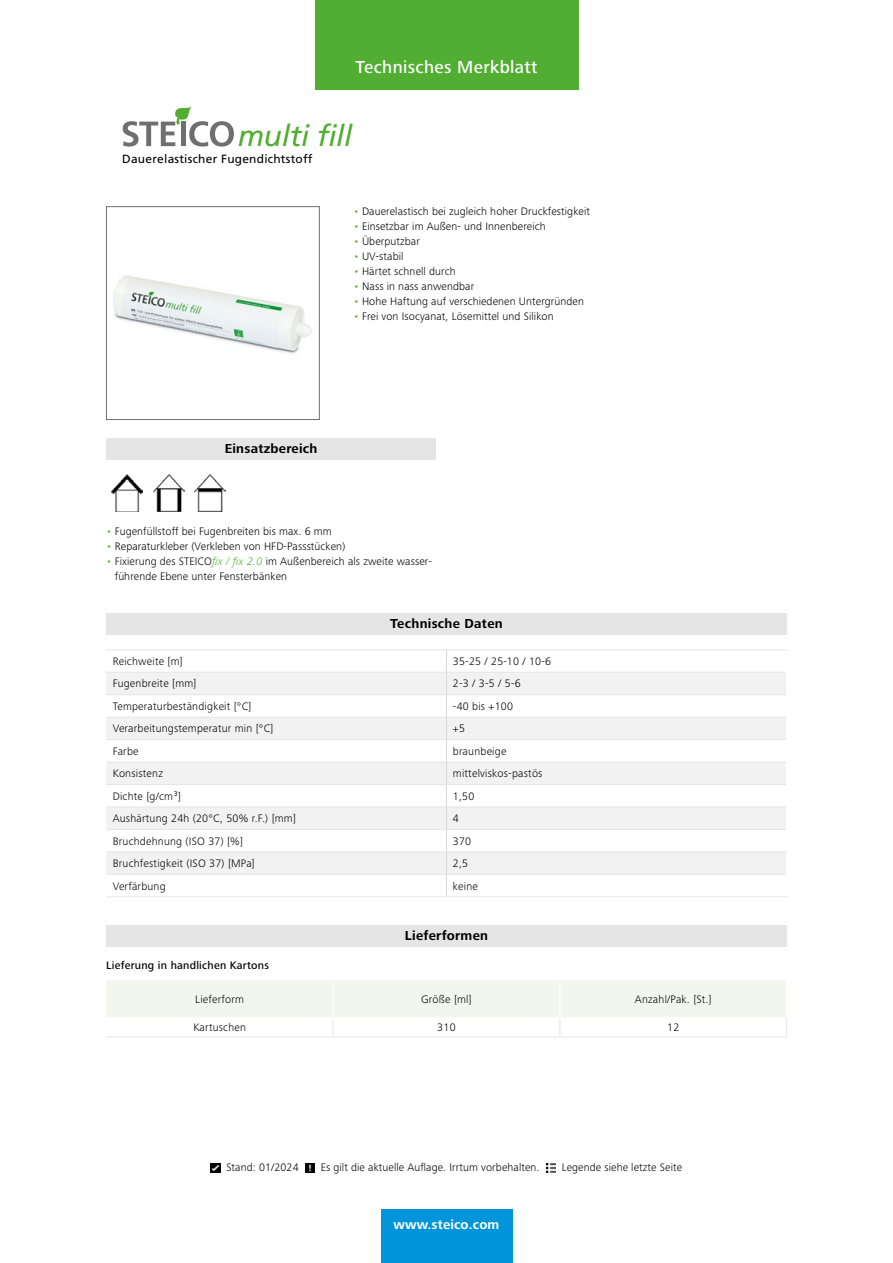
<style>
.page{position:relative;width:893px;height:1263px;background:#fff}
.page>*{position:absolute;margin:0;border:0;box-sizing:border-box;transform-origin:0 0}
.t1{font:italic 29.7px "Frutiger";letter-spacing:-.01em;color:#52ae32}
.t2{font:500 18px "Frutiger Next LTW1 G";letter-spacing:.02em;color:#fff}
.t3{font:700 13.5px "Frutiger Next LTW1 G";letter-spacing:.02em;color:#000}
.t4{font:700 13.5px "Frutiger Next LTW1 G";letter-spacing:.01em;color:#fff}
.t5{font:12px "Frutiger";letter-spacing:.02em;color:#000}
.t6{font:300 11.25px/15px "Frutiger Next LTW1 G";letter-spacing:.01em;color:#000}
.t7{font:500 11.25px "Frutiger Next LTW1 G";letter-spacing:.02em;color:#000}
.s1{color:#52ae32}
.s2{font-style:italic;color:#52ae32}
</style>
<div class="page">
<svg style="left:123px;top:106px;width:111px;height:41px"></svg>
<img style="left:113px;top:275px;width:199px;height:79px">
<div style="left:106px;top:206px;width:213px;height:214px;border:1px solid #706f6f"></div>
<div style="left:106px;top:438px;width:330px;height:21px;background:#e5e5e5"></div>
<img style="left:112px;top:474px;width:31px;height:38px">
<img style="left:153px;top:474px;width:31px;height:38px">
<img style="left:194px;top:474px;width:31px;height:38px">
<div style="left:106px;top:613px;width:681px;height:22px;background:#e5e5e5"></div>
<svg style="left:106px;top:673px;width:680px;height:201px;fill:#f2f2f2"></svg>
<hr style="left:106px;top:672px;width:340px;height:1px;background:#e5e5e5">
<hr style="left:446px;top:672px;width:340px;height:1px;background:#e5e5e5">
<hr style="left:106px;top:694px;width:340px;height:1px;background:#e5e5e5">
<hr style="left:446px;top:694px;width:340px;height:1px;background:#e5e5e5">
<hr style="left:106px;top:717px;width:340px;height:1px;background:#e5e5e5">
<hr style="left:446px;top:717px;width:340px;height:1px;background:#e5e5e5">
<hr style="left:106px;top:739px;width:340px;height:1px;background:#e5e5e5">
<hr style="left:446px;top:739px;width:340px;height:1px;background:#e5e5e5">
<hr style="left:106px;top:762px;width:340px;height:1px;background:#e5e5e5">
<hr style="left:446px;top:762px;width:340px;height:1px;background:#e5e5e5">
<hr style="left:106px;top:784px;width:340px;height:1px;background:#e5e5e5">
<hr style="left:446px;top:784px;width:340px;height:1px;background:#e5e5e5">
<hr style="left:106px;top:807px;width:340px;height:1px;background:#e5e5e5">
<hr style="left:446px;top:807px;width:340px;height:1px;background:#e5e5e5">
<hr style="left:106px;top:829px;width:340px;height:1px;background:#e5e5e5">
<hr style="left:446px;top:829px;width:340px;height:1px;background:#e5e5e5">
<hr style="left:106px;top:852px;width:340px;height:1px;background:#e5e5e5">
<hr style="left:446px;top:852px;width:340px;height:1px;background:#e5e5e5">
<hr style="left:106px;top:874px;width:340px;height:1px;background:#e5e5e5">
<hr style="left:446px;top:874px;width:340px;height:1px;background:#e5e5e5">
<svg style="left:446px;top:650px;width:1px;height:246px"></svg>
<hr style="left:106px;top:649px;width:340px;height:1px;background:#e5e5e5">
<hr style="left:446px;top:649px;width:341px;height:1px;background:#e5e5e5">
<hr style="left:106px;top:896px;width:340px;height:1px;background:#e5e5e5">
<hr style="left:446px;top:896px;width:341px;height:1px;background:#e5e5e5">
<div style="left:106px;top:925px;width:681px;height:21px;background:#e5e5e5"></div>
<svg style="left:106px;top:980px;width:681px;height:57px"></svg>
<hr style="left:106px;top:1037px;width:227px;height:1px;background:#e5e5e5">
<hr style="left:333px;top:1037px;width:227px;height:1px;background:#e5e5e5">
<hr style="left:560px;top:1037px;width:227px;height:1px;background:#e5e5e5">
<div style="left:315px;top:0;width:263px;height:89px;background:#52ae32"></div>
<div style="left:381px;top:1210px;width:131px;height:53px;background:#0095db"></div>
<svg style="left:211px;top:1163px;width:9px;height:9px"></svg>
<svg style="left:305px;top:1163px;width:9px;height:9px"></svg>
<svg style="left:546px;top:1163px;width:9px;height:9px"></svg>
<h2 class="t2" style="left:355px;top:56px;width:184px">Technisches Merkblatt</h2>
<h1 class="t1" style="left:238px;top:119px;width:116px">multi fill</h1>
<p class="t5" style="left:122px;top:151px;width:192px">Dauerelastischer Fugendichtstoff</p>
<p class="t6" style="left:353px;top:203px;width:238px"><span class="s1">•</span> Dauerelastisch bei zugleich hoher Druckfestigkeit</p>
<p class="t6" style="left:353px;top:218px;width:194px"><span class="s1">•</span> Einsetzbar im Außen- und Innenbereich</p>
<p class="t6" style="left:353px;top:233px;width:68px"><span class="s1">•</span> Überputzbar</p>
<p class="t6" style="left:353px;top:248px;width:51px"><span class="s1">•</span> UV-stabil</p>
<p class="t6" style="left:353px;top:263px;width:104px"><span class="s1">•</span> Härtet schnell durch</p>
<p class="t6" style="left:353px;top:278px;width:122px"><span class="s1">•</span> Nass in nass anwendbar</p>
<p class="t6" style="left:353px;top:293px;width:232px"><span class="s1">•</span> Hohe Haftung auf verschiedenen Untergründen</p>
<p class="t6" style="left:353px;top:308px;width:202px"><span class="s1">•</span> Frei von Isocyanat, Lösemittel und Silikon</p>
<p class="t3" style="left:225px;top:441px;width:94px">Einsatzbereich</p>
<p class="t6" style="left:106px;top:524px;width:227px"><span class="s1">•</span> Fugenfüllstoff bei Fugenbreiten bis max. 6 mm</p>
<p class="t6" style="left:106px;top:539px;width:240px"><span class="s1">•</span> Reparaturkleber (Verkleben von HFD-Passstücken)</p>
<p class="t6" style="left:115px;top:554px;width:319px;text-indent:-9px"><span class="s1">•</span> Fixierung des STEICO<span class="s2">fix / fix 2.0</span> im Außenbereich als zweite wasser&shy;führende Ebene unter Fensterbänken</p>
<p class="t3" style="left:390px;top:616px;width:114px">Technische Daten</p>
<p class="t6" style="left:113px;top:654px;width:72px">Reichweite [m]</p>
<p class="t6" style="left:453px;top:654px;width:100px">35-25 / 25-10 / 10-6</p>
<p class="t6" style="left:113px;top:676px;width:85px">Fugenbreite [mm]</p>
<p class="t6" style="left:453px;top:676px;width:69px">2-3 / 3-5 / 5-6</p>
<p class="t6" style="left:113px;top:699px;width:140px">Temperaturbeständigkeit [°C]</p>
<p class="t6" style="left:453px;top:699px;width:62px">-40 bis +100</p>
<p class="t6" style="left:113px;top:721px;width:162px">Verarbeitungstemperatur min [°C]</p>
<p class="t6" style="left:453px;top:721px;width:14px">+5</p>
<p class="t6" style="left:113px;top:744px;width:27px">Farbe</p>
<p class="t6" style="left:453px;top:744px;width:55px">braunbeige</p>
<p class="t6" style="left:113px;top:766px;width:52px">Konsistenz</p>
<p class="t6" style="left:453px;top:766px;width:91px">mittelviskos-pastös</p>
<p class="t6" style="left:113px;top:788px;width:70px">Dichte [g/cm³]</p>
<p class="t6" style="left:453px;top:788px;width:23px">1,50</p>
<p class="t6" style="left:113px;top:811px;width:185px">Aushärtung 24h (20°C, 50% r.F.) [mm]</p>
<p class="t6" style="left:453px;top:811px;width:7px">4</p>
<p class="t6" style="left:113px;top:833px;width:132px">Bruchdehnung (ISO 37) [%]</p>
<p class="t6" style="left:453px;top:833px;width:20px">370</p>
<p class="t6" style="left:113px;top:856px;width:144px">Bruchfestigkeit (ISO 37) [MPa]</p>
<p class="t6" style="left:453px;top:856px;width:17px">2,5</p>
<p class="t6" style="left:113px;top:878px;width:55px">Verfärbung</p>
<p class="t6" style="left:453px;top:878px;width:27px">keine</p>
<p class="t3" style="left:405px;top:928px;width:85px">Lieferformen</p>
<p class="t7" style="left:106px;top:959px;width:164px">Lieferung in handlichen Kartons</p>
<p class="t6" style="left:195px;top:992px;width:50px">Lieferform</p>
<p class="t6" style="left:421px;top:992px;width:52px">Größe [ml]</p>
<p class="t6" style="left:635px;top:992px;width:78px">Anzahl/Pak. [St.]</p>
<p class="t6" style="left:193px;top:1020px;width:54px">Kartuschen</p>
<p class="t6" style="left:437px;top:1020px;width:20px">310</p>
<p class="t6" style="left:667px;top:1020px;width:14px">12</p>
<p class="t6" style="left:226px;top:1160px;width:74px">Stand: 01/2024</p>
<p class="t6" style="left:321px;top:1160px;width:220px">Es gilt die aktuelle Auflage. Irrtum vorbehalten.</p>
<p class="t6" style="left:562px;top:1160px;width:122px">Legende siehe letzte Seite</p>
<p class="t4" style="left:394px;top:1217px;width:107px">www.steico.com</p>
</div>
